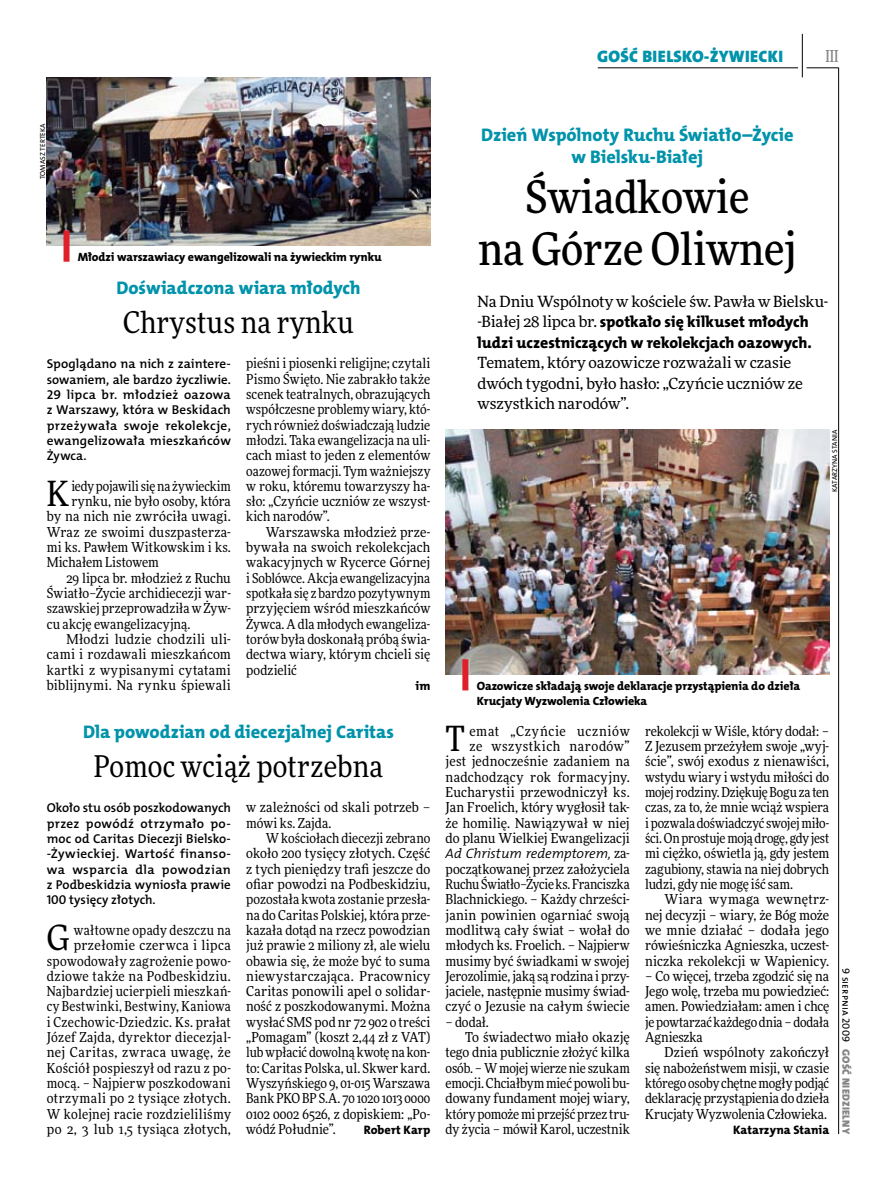
<style>
.page{position:relative;width:893px;height:1191px;background:#fff}
.page>*{position:absolute;margin:0;border:0;box-sizing:border-box;transform-origin:0 0}
.t1{font:500 45px/52.5px "Freeday Narrow";color:#000;text-align:center}
.t2{font:34.8px "Freeday Narrow News";color:#000}
.t3{font:30px "Freeday Narrow News";letter-spacing:.01em;color:#000}
.t4{font:18.3px/21.6px "The Mix HP8 Ex Bld";color:#0093aa;text-align:center}
.t5{font:16.65px "The Mix HP9 Blk";letter-spacing:.02em;color:#0093aa}
.t6{font:500 16.5px "Freeday Narrow";color:#858486;scale:.9 1}
.t7{font:15.75px/20.4px "The Mix HP8 Ex Bld";letter-spacing:-.005em;color:#000}
.t8{font:15.45px/20.4px "Freeday News";letter-spacing:-.01em;color:#000}
.t9{font:13.65px/15.3px "Freeday Narrow News";letter-spacing:.01em;color:#000;text-align:justify}
.t10{font:13.65px "Freeday Narrow News";letter-spacing:-.01em;color:#000}
.t11{font:13.65px "Freeday Narrow News";letter-spacing:-.015em;color:#000}
.t12{font:13.65px "The Mix HP4 Se Lig IT";letter-spacing:-.005em;color:#000}
.t13{font:13.65px "Freeday Narrow News";letter-spacing:.03em;color:#000}
.t14{font:12.9px/15.3px "The Mix HP6 Se Bld";letter-spacing:.01em;color:#000;text-align:justify}
.t15{font:12.3px "The Mix HP8 Ex Bld";letter-spacing:.005em;color:#000}
.t16{font:12px/15.3px "The Mix HP8 Ex Bld";letter-spacing:-.005em;color:#000}
.t17{font:10.5px "The Mix HP9 Blk";letter-spacing:.025em;color:#858486}
.t18{font:10.5px "The Mix HP5 Plain";letter-spacing:.01em;color:#000}
.t19{font:7.2px "The Mix HP5 Plain";letter-spacing:.015em;color:#000}
.s1{font-family:"Freeday News";font-size:15.45px}
.s2{font-family:"Freeday Narrow News"}
</style>
<div class="page">
<hr style="left:838px;top:68px;width:1px;height:1066px;background:#000">
<hr style="left:802px;top:34px;width:1px;height:43px;background:#000">
<hr style="left:806px;top:68px;width:33px;height:1px;background:#000">
<hr style="left:598px;top:68px;width:200px;height:1px;background:#000">
<img style="left:446px;top:429px;width:383px;height:245px">
<div style="left:462px;top:659px;width:6px;height:31px;background:#df1f2a"></div>
<img style="left:47px;top:77px;width:383px;height:169px">
<div style="left:64px;top:230px;width:6px;height:32px;background:#df1f2a"></div>
<p class="t5" style="left:597px;top:46px;width:187px">GOŚĆ BIELSKO-ŻYWIECKI</p>
<p class="t6" style="left:825px;top:46px;width:16px">III</p>
<p class="t19" style="left:38px;top:179px;width:58px;rotate:-90deg">Tomasz Terteka</p>
<p class="t16" style="left:78px;top:249px;width:305px">Młodzi warszawiacy ewangelizowali na żywieckim rynku</p>
<h3 class="t4" style="left:116px;top:277px;width:246px">Doświadczona wiara młodych</h3>
<h3 class="t3" style="left:123px;top:304px;width:232px">Chrystus na rynku</h3>
<p class="t14" style="left:47px;top:356px;width:186px">Spoglądano na nich z zaintere&shy;sowaniem, ale bardzo życzliwie.<br>29 lipca br. młodzież oazowa z Warszawy, która w Beskidach przeżywała swoje rekolekcje, ewangelizowała mieszkańców Żywca.</p>
<h2 class="t2" style="left:47px;top:472px;width:24px">K</h2>
<p class="t9" style="left:71px;top:478px;width:161px">iedy pojawili się na żywieckim</p>
<p class="t9" style="left:71px;top:493px;width:161px">rynku, nie było osoby, która</p>
<p class="t9" style="left:47px;top:509px;width:186px">by na nich nie zwróciła uwagi.</p>
<p class="t9" style="left:47px;top:524px;width:186px">Wraz ze swoimi duszpasterza-</p>
<p class="t9" style="left:47px;top:539px;width:186px">mi ks. Pawłem Witkowskim i ks.</p>
<p class="t9" style="left:47px;top:555px;width:113px">Michałem Listowem</p>
<p class="t9" style="left:66px;top:570px;width:166px">29 lipca br. młodzież z Ruchu</p>
<p class="t9" style="left:47px;top:585px;width:186px">Światło–Życie archidiecezji war-</p>
<p class="t9" style="left:47px;top:600px;width:186px">szawskiej przeprowadziła w Żyw-</p>
<p class="t9" style="left:47px;top:616px;width:145px">cu akcję ewangelizacyjną.</p>
<p class="t9" style="left:66px;top:631px;width:166px">Młodzi ludzie chodzili uli-</p>
<p class="t9" style="left:47px;top:646px;width:186px">cami i rozdawali mieszkańcom</p>
<p class="t13" style="left:47px;top:661px;width:186px">kartki z wypisanymi cytatami</p>
<p class="t9" style="left:47px;top:677px;width:186px">biblijnymi. Na rynku śpiewali</p>
<p class="t9" style="left:246px;top:356px;width:186px">pieśni i piosenki religijne; czytali Pismo Święto. Nie zabrakło także scenek teatralnych, obrazujących współczesne problemy wiary, któ&shy;rych również doświadczają ludzie młodzi. Taka ewangelizacja na uli&shy;cach miast to jeden z elementów oazowej formacji. Tym ważniejszy w roku, któremu towarzyszy ha&shy;sło: „Czyńcie uczniów ze wszyst&shy;kich narodów”.</p>
<p class="t9" style="left:246px;top:524px;width:186px;text-indent:20px">Warszawska młodzież prze&shy;bywała na swoich rekolekcjach wakacyjnych w Rycerce Górnej i Soblówce. Akcja ewangelizacyjna spotkała się z bardzo pozytywnym przyjęciem wśród mieszkańców Żywca. Adla młodych ewangeliza&shy;torów była doskonałą próbą świa&shy;dectwa wiary, którym chcieli się podzielić</p>
<p class="t15" style="left:415px;top:678px;width:16px">im</p>
<h3 class="t4" style="left:83px;top:721px;width:312px">Dla powodzian od diecezjalnej Caritas</h3>
<h3 class="t3" style="left:94px;top:748px;width:291px">Pomoc wciąż potrzebna</h3>
<p class="t14" style="left:47px;top:800px;width:186px">Około stu osób poszkodowanych przez powódź otrzymało po&shy;moc od Caritas Diecezji Bielsko--Żywieckiej. Wartość finanso&shy;wa wsparcia dla powodzian z Podbeskidzia wyniosła prawie 100 tysięcy złotych.</p>
<h2 class="t2" style="left:47px;top:916px;width:24px">G</h2>
<p class="t9" style="left:47px;top:922px;width:186px;text-align:right">wałtowne opady deszczu na przełomie czerwca i lipca spowodowały zagrożenie powo&shy;dziowe także na Podbeskidziu.<br>Najbardziej ucierpieli mieszkań&shy;cy Bestwinki, Bestwiny, Kaniowa i Czechowic-Dziedzic. Ks. prałat<br>Józef Zajda, dyrektor diecezjal&shy;nej Caritas, zwraca uwagę, że<br>Kościół pospieszył od razu z po&shy;mocą. – Najpierw poszkodowani otrzymali po 2 tysiące złotych.<br>W kolejnej racie rozdzieliliśmy po 2, 3 lub 1,5 tysiąca złotych,</p>
<p class="t9" style="left:246px;top:799px;width:186px">w zależności od skali potrzeb – mówi ks. Zajda.</p>
<p class="t9" style="left:246px;top:830px;width:186px;text-indent:20px">W kościołach diecezji zebrano około 200 tysięcy złotych. Część z tych pieniędzy trafi jeszcze do ofiar powodzi na Podbeskidziu, pozostała kwota zostanie przesła&shy;na do Caritas Polskiej, która prze&shy;kazała dotąd na rzecz powodzian już prawie 2 miliony zł, ale wielu obawia się, że może być to suma niewystarczająca. Pracownicy Caritas ponowili apel o solidar&shy;ność z poszkodowanymi. Można wysłać SMS pod nr 72 902 o treści „Pomagam” (koszt 2,44 zł z VAT) lub wpłacić dowolną kwotę na kon&shy;to: Caritas Polska, ul. Skwer kard.<br>Wyszyńskiego 9, 01-015 Warszawa Bank PKO BP S.A. 70 1020 1013 0000<br>0102 0002 6526, z dopiskiem: „Po&shy;wódź Południe”.</p>
<p class="t15" style="left:364px;top:1122px;width:67px">Robert Karp</p>
<h3 class="t4" style="left:481px;top:124px;width:314px">Dzień Wspólnoty Ruchu Światło–Życie w Bielsku-Białej</h3>
<h1 class="t1" style="left:478px;top:170px;width:320px">Świadkowie<br>na Górze Oliwnej</h1>
<p class="t8" style="left:477px;top:291px;width:352px">Na Dniu Wspólnoty w kościele św. Pawła w Bielsku-</p>
<p class="t7" style="left:477px;top:312px;width:336px"><span class="s1">-Białej 28 lipca br.</span> spotkało się kilkuset młodych ludzi uczestniczących w rekolekcjach oazowych.</p>
<p class="t8" style="left:477px;top:352px;width:327px">Tematem, który oazowicze rozważali w czasie dwóch tygodni, było hasło: „Czyńcie uczniów ze wszystkich narodów”.</p>
<p class="t19" style="left:830px;top:492px;width:64px;rotate:-90deg">Katarzyna Stania</p>
<p class="t16" style="left:477px;top:678px;width:325px">Oazowicze składają swoje deklaracje przystąpienia do dzieła<br>Krucjaty Wyzwolenia Człowieka</p>
<p class="t9" style="left:446px;top:723px;width:186px;text-align:right">emat „Czyńcie uczniów<br>ze wszystkich narodów” jest jednocześnie zadaniem na nadchodzący rok formacyjny.<br>Eucharystii przewodniczył ks.<br>Jan Froelich, który wygłosił tak&shy;że homilię. Nawiązywał w niej do planu Wielkiej Ewangelizacji</p>
<p class="t12" style="left:446px;top:845px;width:186px">Ad Christum redemptorem, <span class="s2">za-</span></p>
<p class="t9" style="left:446px;top:861px;width:186px">początkowanej przez założyciela Ruchu Światło–Życie ks. Franciszka Blachnickiego. – Każdy chrześci&shy;janin powinien ogarniać swoją modlitwą cały świat – wołał do młodych ks. Froelich. – Najpierw musimy być świadkami w swojej Jerozolimie, jaką są rodzina i przy&shy;jaciele, następnie musimy świad&shy;czyć o Jezusie na całym świecie</p>
<p class="t9" style="left:446px;top:1014px;width:45px">– dodał.</p>
<p class="t9" style="left:465px;top:1029px;width:166px">To świadectwo miało okazję</p>
<p class="t9" style="left:446px;top:1044px;width:186px">tego dnia publicznie złożyć kilka</p>
<p class="t10" style="left:446px;top:1059px;width:186px">osób. – Wmojej wierze nie szukam</p>
<p class="t10" style="left:446px;top:1074px;width:186px">emocji. Chciałbym mieć powoli bu-</p>
<p class="t9" style="left:446px;top:1090px;width:186px">dowany fundament mojej wiary,</p>
<p class="t11" style="left:446px;top:1105px;width:186px">który pomoże mi przejść przez tru-</p>
<p class="t9" style="left:446px;top:1121px;width:186px">dy życia – mówił Karol, uczestnik</p>
<h2 class="t2" style="left:446px;top:717px;width:21px">T</h2>
<p class="t9" style="left:645px;top:723px;width:186px">rekolekcji w Wiśle, który dodał: – Z Jezusem przeżyłem swoje „wyj&shy;ście”, swój exodus z nienawiści, wstydu wiary i wstydu miłości do mojej rodziny. Dziękuję Bogu za ten czas, za to, że mnie wciąż wspiera i pozwala doświadczyć swojej miło&shy;ści. On prostuje moją drogę, gdy jest mi ciężko, oświetla ją, gdy jestem zagubiony, stawia na niej dobrych ludzi, gdy nie mogę iść sam.</p>
<p class="t9" style="left:645px;top:891px;width:186px;text-indent:20px">Wiara wymaga wewnętrz&shy;nej decyzji – wiary, że Bóg może we mnie działać – dodała jego rówieśniczka Agnieszka, uczest&shy;niczka rekolekcji w Wapienicy.</p>
<p class="t9" style="left:645px;top:968px;width:186px">– Co więcej, trzeba zgodzić się na Jego wolę, trzeba mu powiedzieć: amen. Powiedziałam: amen i chcę je powtarzać każdego dnia – dodała Agnieszka</p>
<p class="t9" style="left:645px;top:1044px;width:186px;text-indent:20px">Dzień wspólnoty zakończył się nabożeństwem misji, w czasie którego osoby chętne mogły podjąć deklarację przystąpienia do dzieła Krucjaty Wyzwolenia Człowieka.</p>
<p class="t15" style="left:733px;top:1122px;width:98px">Katarzyna Stania</p>
<p class="t18" style="left:853px;top:968px;width:76px;rotate:90deg">9 sierpnia 2009</p>
<p class="t17" style="left:853px;top:1049px;width:86px;rotate:90deg">GOŚĆ NIEDZIELNY</p>
</div>
